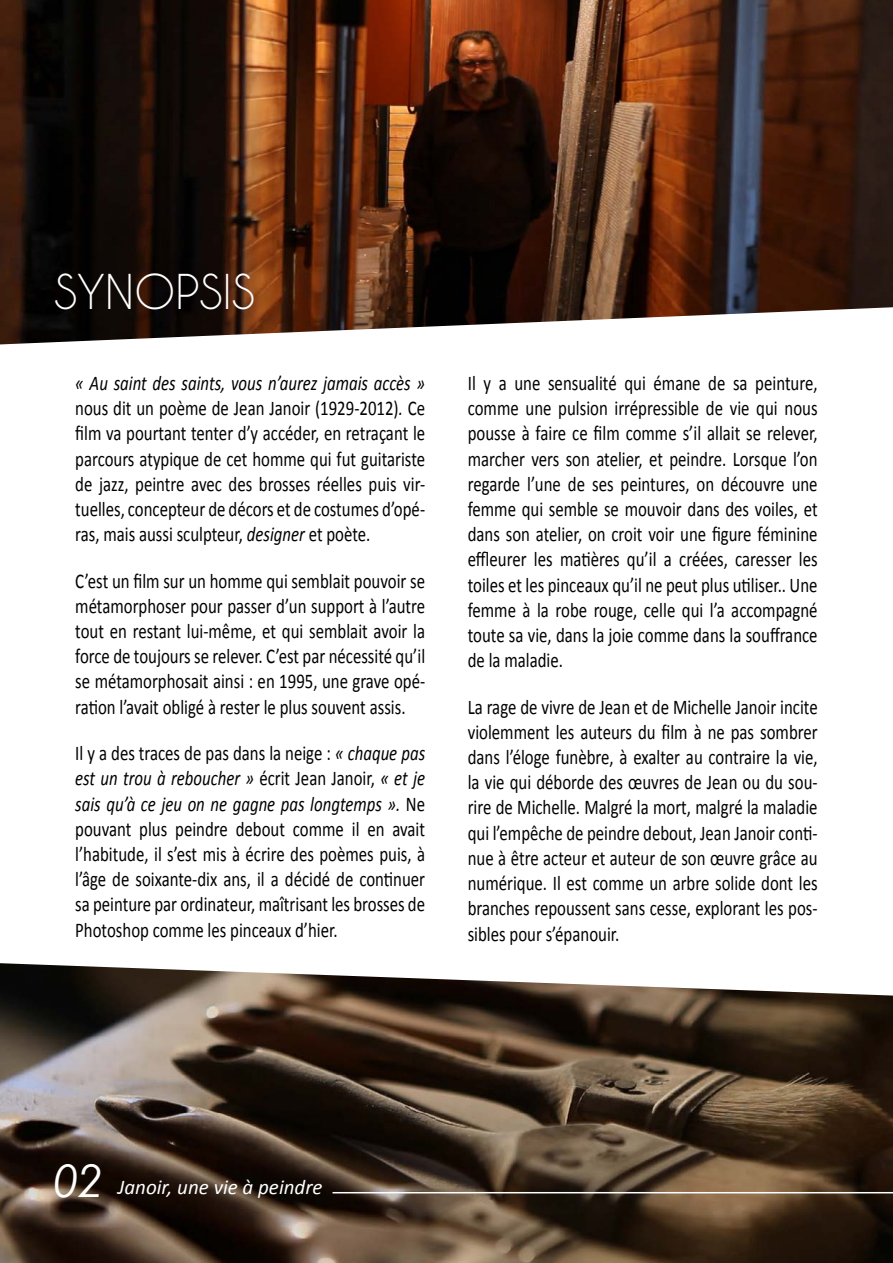
<style>
.page{position:relative;width:893px;height:1263px;background:#fff}
.page>*{position:absolute;margin:0;border:0;box-sizing:border-box;transform-origin:0 0}
.t1{font:45px "Caviar Dreams";color:#fff}
.t2{font:21px/25.2px "Calibri";color:#000;text-align:justify;scale:.8 1}
.t3{font:italic 21px "Calibri";color:#fff}
.s1{font-style:italic}
.s2{font-family:"Century Gothic";font-size:45px}
</style>
<div class="page">
<img style="left:0;top:0;width:893px;height:344px">
<img style="left:0;top:963px;width:893px;height:300px">
<hr style="left:333px;top:1192px;width:560px;height:1px;background:#fff">
<h1 class="t1" style="left:54px;top:265px;width:202px">SYNOPSIS</h1>
<p class="t2" style="left:75px;top:370px;width:439px"><span class="s1">« Au saint des saints, vous n’aurez jamais accès » </span>nous dit un poème de Jean Janoir (1929-2012)<span class="s1">.</span> Ce film va pourtant tenter d’y accéder, en retraçant le parcours atypique de cet homme qui fut guitariste de jazz, peintre avec des brosses réelles puis vir&shy;tuelles, concepteur de décors et de costumes d’opé&shy;ras, mais aussi sculpteur, <span class="s1">designer</span> et poète.</p>
<p class="t2" style="left:75px;top:568px;width:439px">C’est un film sur un homme qui semblait pouvoir se métamorphoser pour passer d’un support à l’autre tout en restant lui-même, et qui semblait avoir la force de toujours se relever. C’est par nécessité qu’il se métamorphosait ainsi : en 1995, une grave opé&shy;ration l’avait obligé à rester le plus souvent assis.</p>
<p class="t2" style="left:75px;top:741px;width:439px">Il y a des traces de pas dans la neige : <span class="s1">« chaque pas est un trou à reboucher »</span> écrit Jean Janoir, <span class="s1">« et je sais qu’à ce jeu on ne gagne pas longtemps ».</span> Ne pouvant plus peindre debout comme il en avait l’habitude, il s’est mis à écrire des poèmes puis, à l’âge de soixante-dix ans, il a décidé de continuer sa peinture par ordinateur, maîtrisant les brosses de Photoshop comme les pinceaux d’hier.</p>
<p class="t2" style="left:468px;top:370px;width:439px">Il y a une sensualité qui émane de sa peinture, comme une pulsion irrépressible de vie qui nous pousse à faire ce film comme s’il allait se relever, marcher vers son atelier, et peindre. Lorsque l’on regarde l’une de ses peintures, on découvre une femme qui semble se mouvoir dans des voiles, et dans son atelier, on croit voir une figure féminine effleurer les matières qu’il a créées, caresser les toiles et les pinceaux qu’il ne peut plus utiliser.. Une femme à la robe rouge, celle qui l’a accompagné toute sa vie, dans la joie comme dans la souffrance de la maladie.</p>
<p class="t2" style="left:468px;top:694px;width:439px">La rage de vivre de Jean et de Michelle Janoir incite violemment les auteurs du film à ne pas sombrer dans l’éloge funèbre, à exalter au contraire la vie, la vie qui déborde des œuvres de Jean ou du sou&shy;rire de Michelle. Malgré la mort, malgré la maladie qui l’empêche de peindre debout, Jean Janoir conti&shy;nue à être acteur et auteur de son œuvre grâce au numérique. Il est comme un arbre solide dont les branches repoussent sans cesse, explorant les pos&shy;sibles pour s’épanouir.</p>
<p class="t3" style="left:54px;top:1173px;width:270px"><span class="s2">02</span> Janoir, une vie à peindre</p>
</div>
